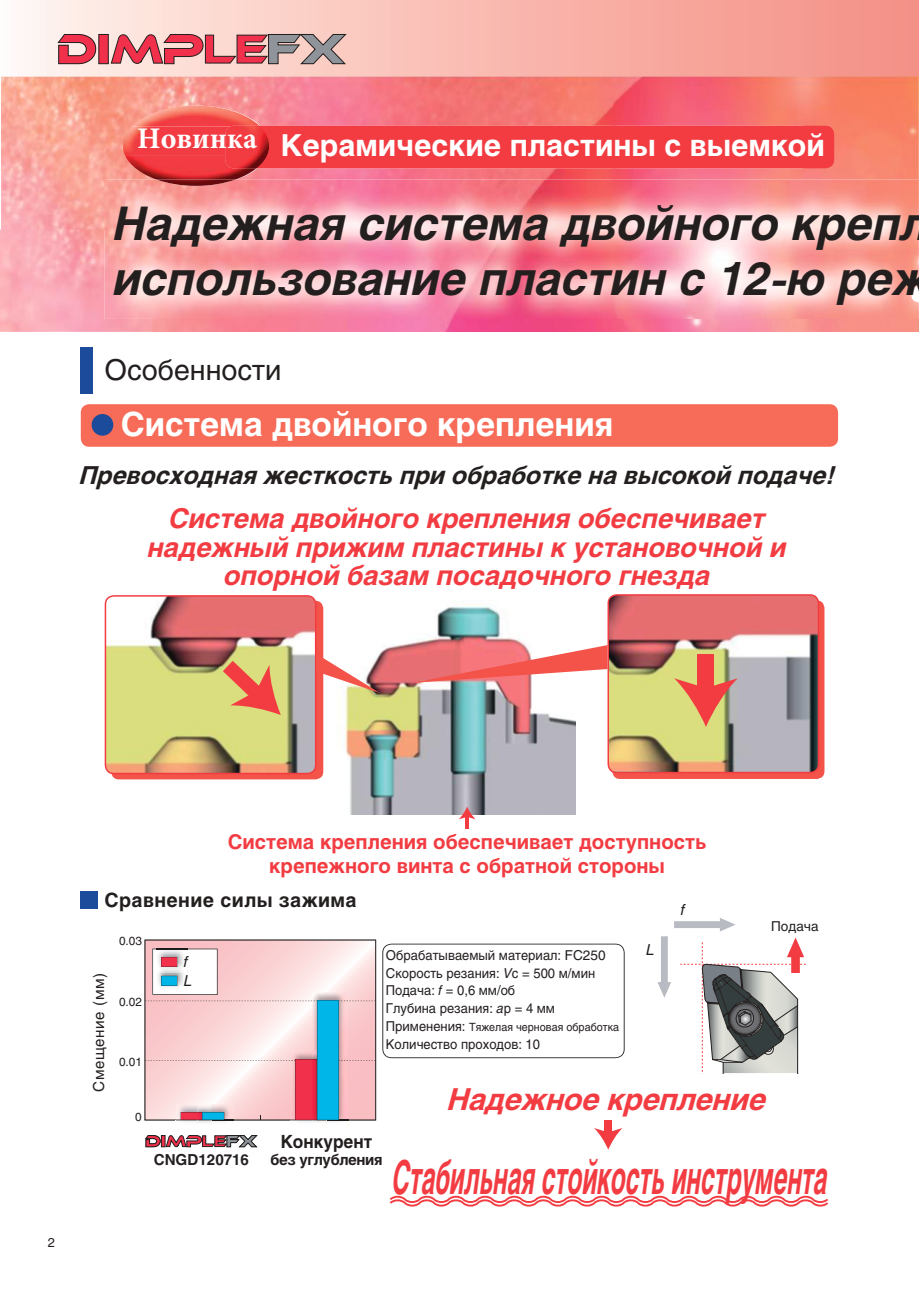
<style>
.page{position:relative;width:919px;height:1289px;background:#fff}
.page>*{position:absolute;margin:0;border:0;box-sizing:border-box;transform-origin:0 0}
.t1{font:700 46.35px "Helios";color:#f23c42;scale:.52 1}
.t2{font:italic 700 46.05px/55.2px "Helios";color:#241f1f}
.t3{font:700 33px "Helios";color:#fff}
.t4{font:700 30px "Helios";color:#fff}
.t5{font:italic 700 30px "Helios";color:#f23c42}
.t6{font:700 30px "Minion Pro";color:#fff}
.t7{font:28.5px "Helios";color:#241f1f}
.t8{font:italic 700 27px/28.5px "Helios";color:#f23c42;text-align:center}
.t9{font:italic 700 24.6px "Helios";color:#241f1f}
.t10{font:700 20.1px/24.2px "Helios";color:#f23c42;text-align:center}
.t11{font:700 19.5px "Helios";letter-spacing:.02em;color:#241f1f}
.t12{font:700 18px "Helios";color:#241f1f;scale:.95 1}
.t13{font:700 15px "Helios";letter-spacing:-.025em;color:#241f1f}
.t14{font:15px "Helios";letter-spacing:.04em;color:#241f1f}
.t15{font:700 15px "Helios";color:#241f1f}
.t16{font:italic 15px/18.9px "Helios";color:#241f1f}
.t17{font:13.5px/17.7px "Helios";color:#241f1f;scale:.96 1}
.t18{font:13.5px "Helios";color:#241f1f}
.t19{font:12.75px "Helios";color:#241f1f}
.t20{font:11.7px "Helios";color:#241f1f}
.t21{font:11.25px "Helios";color:#241f1f;scale:.96 1}
.s1{font-style:italic}
.s2{font-size:13.5px}
</style>
<div class="page">
<div style="left:0;top:0;width:918px;height:77px;background:linear-gradient(to right,#fef4ee,#f58c80)"></div>
<img style="left:350px;top:643px;width:225px;height:171px">
<img style="left:1px;top:77px;width:612px;height:152px">
<img style="left:613px;top:77px;width:305px;height:102px">
<img style="left:0;top:229px;width:153px;height:103px">
<img style="left:153px;top:319px;width:765px;height:13px">
<div style="left:81px;top:404px;width:757px;height:43px;background:#f76c59;border-radius:9px"></div>
<div style="left:92px;top:414px;width:21px;height:21px;background:#1b4b9a;border-radius:50%"></div>
<div style="left:225px;top:126px;width:609px;height:42px;background:#f23c42;border-radius:9px"></div>
<svg style="left:594px;top:1127px;width:28px;height:22px"></svg>
<div style="left:604px;top:1119px;width:7px;height:13px;background:#f23c42"></div>
<img style="left:176px;top:1120px;width:57px;height:2px">
<img style="left:197px;top:1120px;width:15px;height:3px">
<img style="left:290px;top:1120px;width:22px;height:2px">
<img style="left:312px;top:1120px;width:36px;height:2px">
<svg style="left:145px;top:939px;width:231px;height:181px"></svg>
<img style="left:132px;top:106px;width:127px;height:20px">
<img style="left:125px;top:155px;width:131px;height:24px">
<img style="left:225px;top:155px;width:42px;height:13px">
<img style="left:123px;top:126px;width:102px;height:29px">
<img style="left:225px;top:126px;width:44px;height:29px">
<svg style="left:382px;top:943px;width:242px;height:115px"></svg>
<div style="left:612px;top:600px;width:212px;height:179px;background:#f45349;border-radius:8px"></div>
<div style="left:111px;top:601px;width:212px;height:178px;background:#f45349;border-radius:8px"></div>
<svg style="left:458px;top:806px;width:17px;height:13px"></svg>
<hr style="left:465px;top:815px;width:4px;height:13px;background:#f23c42">
<img style="left:412px;top:594px;width:407px;height:179px">
<div style="left:697px;top:654px;width:17px;height:48px;background:#f23c42"></div>
<img style="left:105px;top:595px;width:275px;height:179px">
<svg style="left:657px;top:918px;width:148px;height:155px"></svg>
<hr style="left:797px;top:1026px;width:1px;height:47px;background:#1b1c1e">
<div style="left:81px;top:891px;width:17px;height:17px;background:#1b4b9a"></div>
<img style="left:105px;top:179px;width:813px;height:140px">
<img style="left:156px;top:179px;width:80px;height:7px">
<svg style="left:389px;top:1195px;width:439px;height:11px"></svg>
<div style="left:81px;top:347px;width:12px;height:47px;background:#1b4b9a"></div>
<svg style="left:57px;top:34px;width:290px;height:31px"></svg>
<svg style="left:145px;top:1135px;width:113px;height:12px"></svg>
<h3 class="t6" style="left:137px;top:118px;width:121px">Новинка</h3>
<h3 class="t4" style="left:281px;top:128px;width:545px">Керамические пластины с выемкой</h3>
<h2 class="t2" style="left:113px;top:196px;width:819px">Надежная система двойного крепл использование пластин с 12-ю реж</h2>
<h2 class="t2" style="left:182px;top:196px;width:734px">Надежная система двойного кр использование пластин с 12-ю</h2>
<h3 class="t7" style="left:105px;top:353px;width:178px">Особенности</h3>
<h3 class="t3" style="left:121px;top:405px;width:494px">Система двойного крепления</h3>
<h3 class="t9" style="left:78px;top:461px;width:764px">Превосходнаяжесткостьпри обработке навысокой подаче!</h3>
<h3 class="t8" style="left:148px;top:504px;width:640px">Система двойного крепления обеспечивает надежный прижим пластины к установочной и опорной базам посадочного гнезда</h3>
<p class="t19" style="left:48px;top:1234px;width:9px">2</p>
<h3 class="t10" style="left:228px;top:829px;width:480px">Система крепления обеспечивает доступность крепежного винта с обратной стороны</h3>
<h3 class="t11" style="left:104px;top:888px;width:253px">Сравнение силы зажима</h3>
<p class="t14" style="left:90px;top:1091px;width:120px;rotate:-90deg">Смещение (мм)</p>
<p class="t20" style="left:119px;top:934px;width:24px">0.03</p>
<p class="t20" style="left:119px;top:994px;width:24px">0.02</p>
<p class="t20" style="left:119px;top:1054px;width:24px">0.01</p>
<p class="t20" style="left:135px;top:1110px;width:8px">0</p>
<p class="t16" style="left:184px;top:952px;width:10px">f<br>L</p>
<p class="t17" style="left:386px;top:946px;width:230px">Обрабатываемый материал: FC250<br>Скорость резания: <span class="s1">V</span>c = 500 м/мин<br>Подача: <span class="s1">f</span> = 0,6 мм/об<br>Глубина резания: <span class="s1">a</span>p = 4 мм</p>
<p class="t21" style="left:386px;top:1020px;width:245px"><span class="s2">Применения:</span> Тяжелая черновая обработка</p>
<p class="t17" style="left:386px;top:1034px;width:162px">Количество проходов: 10</p>
<p class="t16" style="left:646px;top:940px;width:10px">L</p>
<p class="t16" style="left:681px;top:900px;width:6px">f</p>
<p class="t18" style="left:771px;top:917px;width:49px">Подача</p>
<h3 class="t5" style="left:446px;top:1081px;width:329px">Надежноекрепление</h3>
<p class="t15" style="left:154px;top:1150px;width:97px">CNGD120716</p>
<h3 class="t12" style="left:281px;top:1130px;width:98px">Конкурент</h3>
<p class="t13" style="left:270px;top:1151px;width:113px">без углубления</p>
<h1 class="t1" style="left:391px;top:1150px;width:852px">Стабильная стойкость инструмента</h1>
</div>
